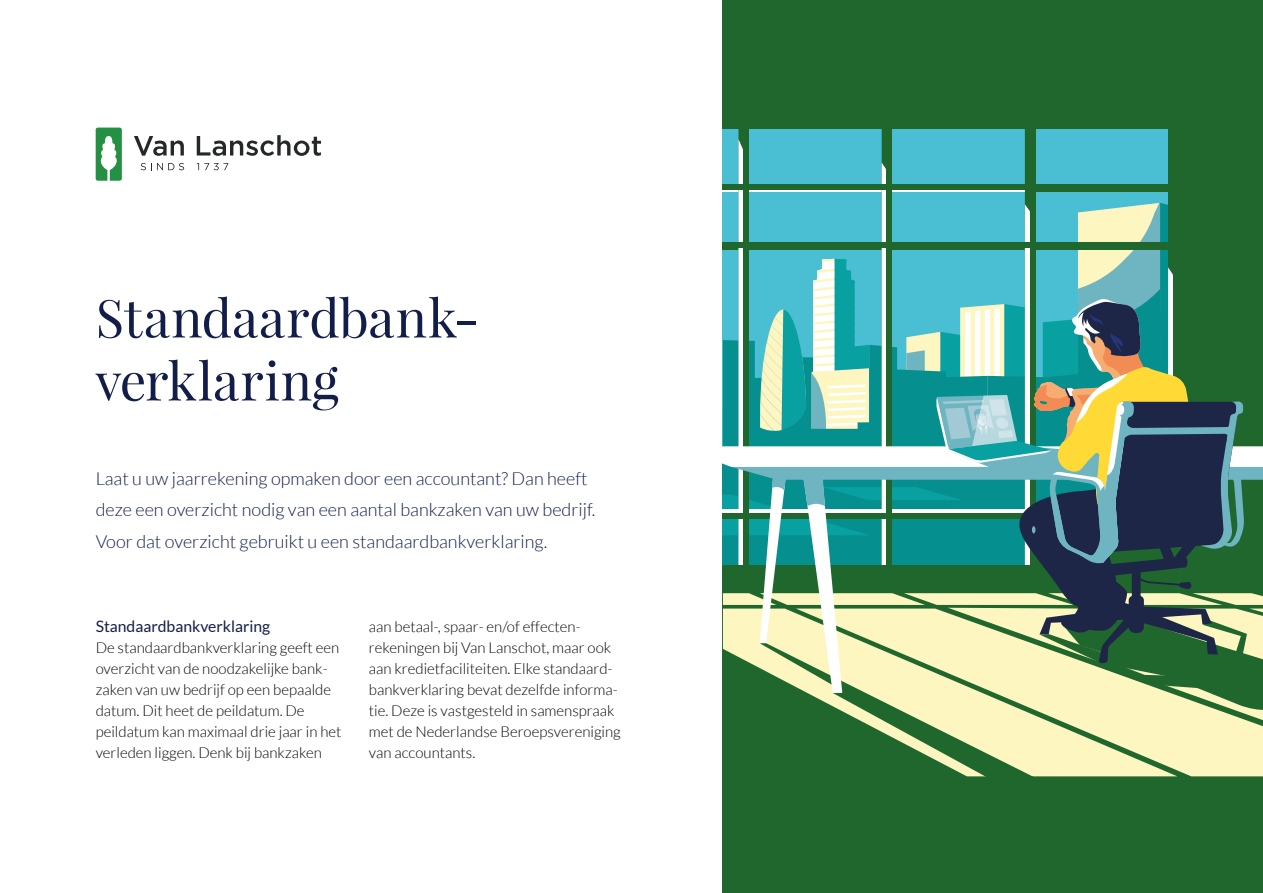
<style>
.page{position:relative;width:1263px;height:893px;background:#fff}
.page>*{position:absolute;margin:0;border:0;box-sizing:border-box;transform-origin:0 0}
.t1{font:52.5px/63px "Playfair Display";color:#131d49}
.t2{font:300 18px/31.5px "Lato";color:#131d49}
.t3{font:15.75px "Lato";color:#131d49}
.t4{font:300 15px/21px "Lato";color:#010203}
</style>
<div class="page">
<div style="left:723px;top:0;width:540px;height:129px;background:#20672e"></div>
<div style="left:723px;top:566px;width:540px;height:327px;background:#20672e"></div>
<svg style="left:723px;top:129px;width:540px;height:648px"></svg>
<svg style="left:96px;top:128px;width:26px;height:53px"></svg>
<svg style="left:134px;top:136px;width:50px;height:20px"></svg>
<svg style="left:197px;top:135px;width:124px;height:21px"></svg>
<svg style="left:141px;top:163px;width:43px;height:7px"></svg>
<svg style="left:197px;top:163px;width:31px;height:7px"></svg>
<h1 class="t1" style="left:96px;top:286px;width:385px">Standaardbank&shy;verklaring</h1>
<p class="t2" style="left:96px;top:462px;width:501px">Laat u uw jaarrekening opmaken door een accountant? Dan heeft deze een overzicht nodig van een aantal bankzaken van uw bedrijf.<br>Voor dat overzicht gebruikt u een standaardbankverklaring.</p>
<p class="t3" style="left:96px;top:617px;width:176px">Standaardbankverklaring</p>
<p class="t4" style="left:96px;top:637px;width:247px">De standaardbankverklaring geeft een overzicht van de noodzakelijke bank&shy;zaken van uw bedrijf op een bepaalde datum. Dit heet de peildatum. De peildatum kan maximaal drie jaar in het verleden liggen. Denk bij bankzaken</p>
<p class="t4" style="left:369px;top:616px;width:253px">aan betaal-, spaar- en/of effecten&shy;rekeningen bij Van Lanschot, maar ook aan kredietfaciliteiten. Elke standaard&shy;bankverklaring bevat dezelfde informa&shy;tie. Deze is vastgesteld in samenspraak met de Nederlandse Beroepsvereniging van accountants.</p>
</div>
